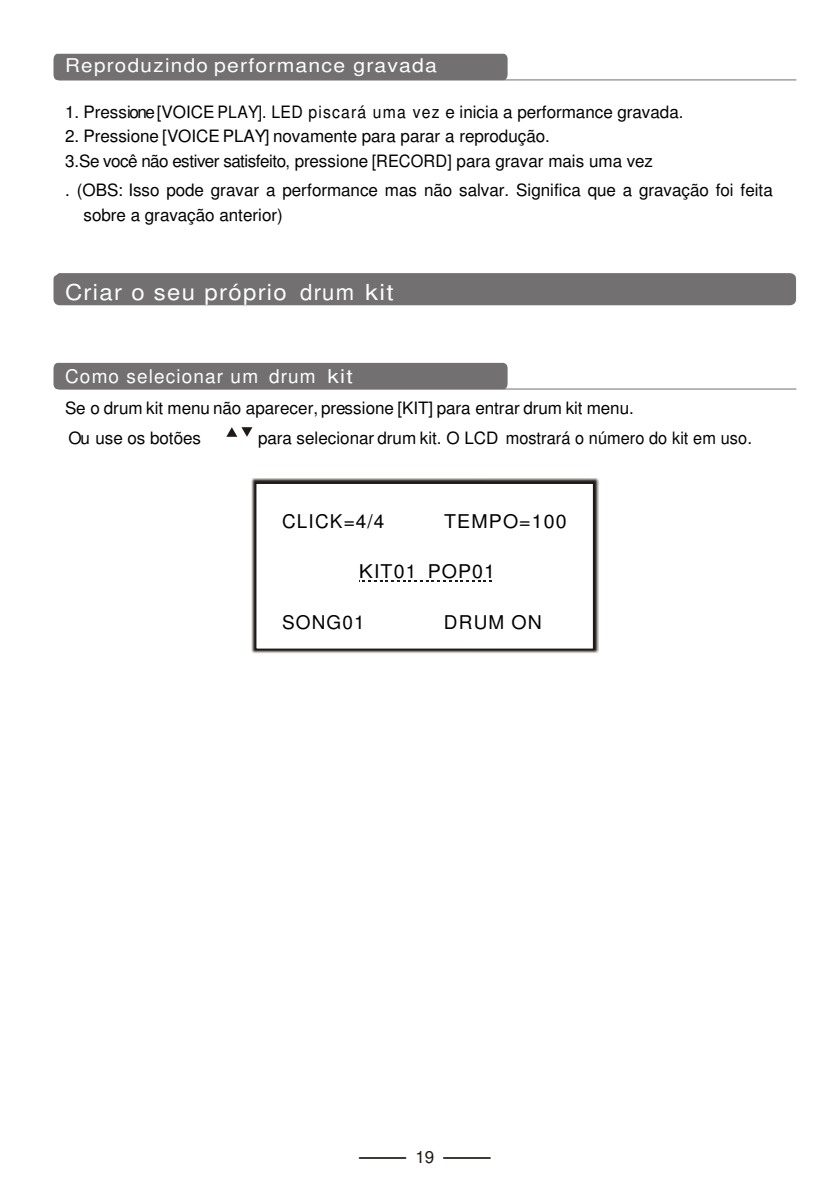
<style>
.page{position:relative;width:840px;height:1190px;background:#fff}
.page>*{position:absolute;margin:0;border:0;box-sizing:border-box;transform-origin:0 0}
.t1{font:22px "Helvetica";letter-spacing:.055em;color:#fff;scale:1.08 1}
.t2{font:19px "Helvetica";letter-spacing:.055em;color:#fff;scale:1.09 1}
.t3{font:19px "Helvetica";letter-spacing:.055em;color:#000}
.t4{font:19px "Helvetica";letter-spacing:.055em;color:#fff}
.t5{font:19px "Helvetica";letter-spacing:.055em;color:#000;scale:1.12 1}
.t6{font:17px/24.4px "Helvetica";letter-spacing:-.005em;color:#000}
.t7{font:17px "Helvetica";color:#1e1916}
</style>
<div class="page">
<hr style="left:360px;top:1157px;width:46px;height:2px;background:#1e1916">
<hr style="left:444px;top:1157px;width:46px;height:2px;background:#1e1916">
<div style="left:54px;top:273px;width:742px;height:32px;background:#727070"></div>
<div style="left:54px;top:54px;width:454px;height:26px;background:#727070"></div>
<hr style="left:59px;top:79px;width:737px;height:1px;background:#727070">
<div style="left:54px;top:363px;width:454px;height:26px;background:#727070"></div>
<hr style="left:59px;top:389px;width:737px;height:1px;background:#727070">
<img style="left:252px;top:479px;width:346px;height:175px">
<div style="left:256px;top:483px;width:338px;height:166px;background:#fff"></div>
<div style="left:255px;top:482px;width:340px;height:168px;border:2px solid #1e1916"></div>
<svg style="left:226px;top:427px;width:26px;height:10px"></svg>
<svg style="left:359px;top:580px;width:133px;height:2px"></svg>
<p class="t2" style="left:65px;top:58px;width:343px">Reproduzindo performance gravada</p>
<p class="t6" style="left:65px;top:101px;width:620px">1. Pressione [VOICE PLAY]. LED piscará uma vez e inicia a performance gravada.</p>
<p class="t6" style="left:65px;top:126px;width:590px">2. Pressione [VOICE PLAY] novamente para parar a reprodução.<br>3.Se você não estiver satisfeito, pressione [RECORD] para gravar mais uma vez</p>
<p class="t6" style="left:84px;top:179px;width:691px;text-indent:-18px">. (OBS: Isso pode gravar a performance mas não salvar. Significa que a gravação foi feita sobre a gravação anterior)</p>
<p class="t1" style="left:65px;top:284px;width:306px">Criar o seu próprio drum kit</p>
<p class="t4" style="left:65px;top:369px;width:289px">Como selecionar um drum kit</p>
<p class="t6" style="left:65px;top:394px;width:570px;line-height:30px">Se o drum kit menu não aparecer, pressione [KIT] para entrar drum kit menu.<br>Ou use os botões</p>
<p class="t6" style="left:258px;top:427px;width:496px">para selecionar drum kit. O LCD mostrará o número do kit em uso.</p>
<p class="t3" style="left:282px;top:514px;width:104px">CLICK=4/4</p>
<p class="t3" style="left:444px;top:514px;width:124px">TEMPO=100</p>
<p class="t5" style="left:359px;top:564px;width:123px">K IT0 1 POP0 1</p>
<p class="t3" style="left:282px;top:615px;width:84px">SONG01</p>
<p class="t3" style="left:444px;top:615px;width:99px">DRUM ON</p>
<p class="t7" style="left:415px;top:1150px;width:20px">19</p>
</div>
